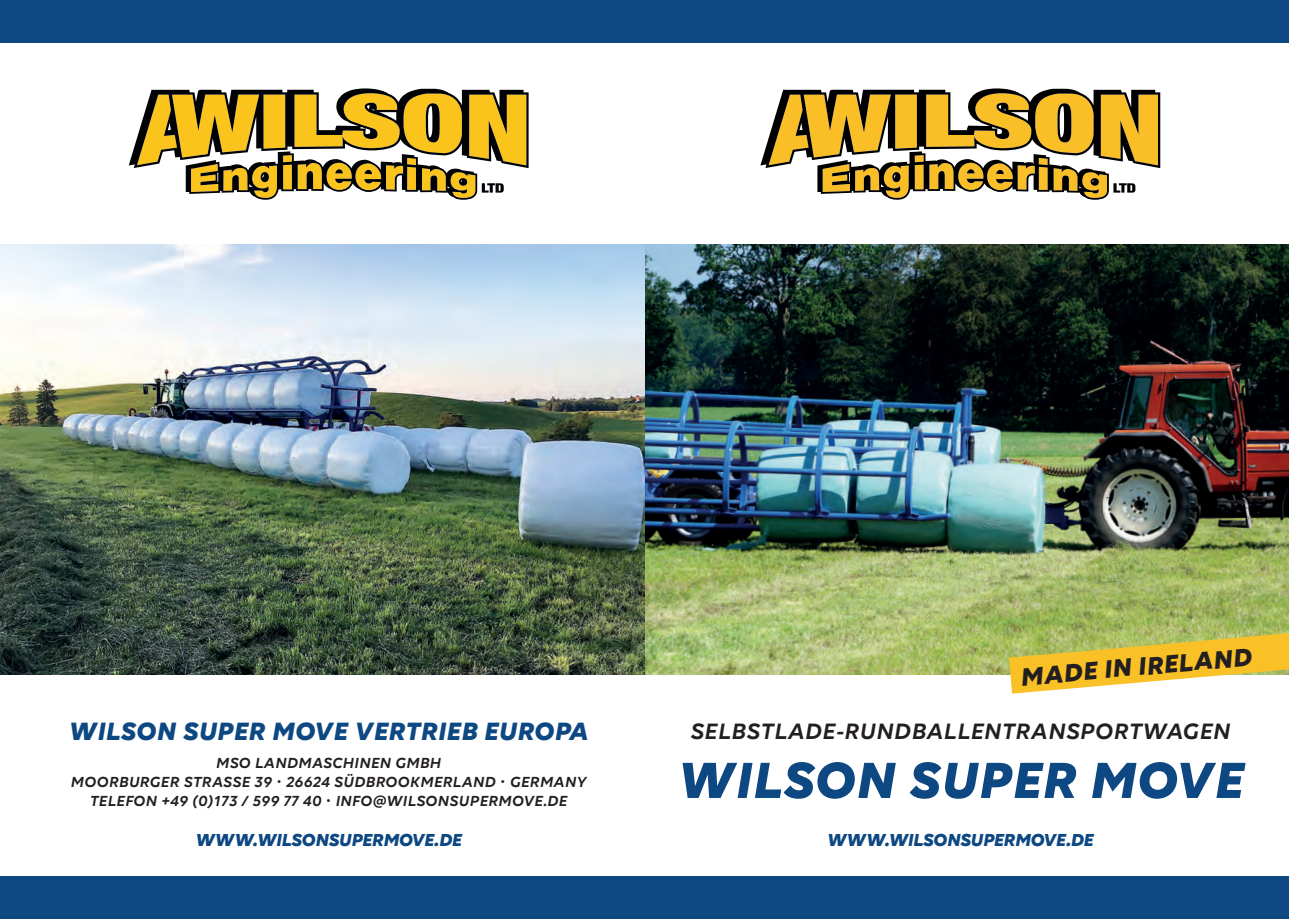
<style>
.page{position:relative;width:1289px;height:919px;background:#fff}
.page>*{position:absolute;margin:0;border:0;box-sizing:border-box;transform-origin:0 0}
.t1{font:italic 700 54.75px "Volte";letter-spacing:.03em;color:#0d4883}
.t2{font:italic 700 27px "Volte";letter-spacing:.03em;color:#0d4883}
.t3{font:italic 700 27px "Volte";color:#231f20}
.t4{font:italic 600 24px "Volte";letter-spacing:.03em;color:#231f20}
.t5{font:italic 700 18.75px "Volte";color:#0d4883}
.t6{font:italic 600 15.75px/18.9px "Volte";letter-spacing:.03em;color:#231f20;text-align:center}
.s1{font-family:"Raleway";font-weight:400;font-style:normal}
</style>
<div class="page">
<div style="left:0;top:0;width:1288px;height:43px;background:#0d4883"></div>
<div style="left:0;top:876px;width:1288px;height:42px;background:#0d4883"></div>
<svg style="left:760px;top:88px;width:400px;height:112px"></svg>
<img style="left:0;top:244px;width:1288px;height:430px">
<svg style="left:129px;top:88px;width:399px;height:112px"></svg>
<svg style="left:1008px;top:633px;width:280px;height:60px"></svg>
<h2 class="t2" style="left:69px;top:714px;width:521px">WILSON SUPER MOVE VERTRIEB EUROPA</h2>
<p class="t6" style="left:71px;top:752px;width:517px">MSO LANDMASCHINEN GMBH<br>MOORBURGER STRASSE 39 <span class="s1">•</span> 26624 SÜDBROOKMERLAND <span class="s1">•</span> GERMANY<br>TELEFON +49 (0)173 / 599 77 40 <span class="s1">•</span> INFO@WILSONSUPERMOVE.DE</p>
<p class="t5" style="left:195px;top:828px;width:268px">WWW.WILSONSUPERMOVE.DE</p>
<h2 class="t3" style="left:1019px;top:660px;width:233px;rotate:-5deg">MADE IN IRELAND</h2>
<h3 class="t4" style="left:690px;top:716px;width:541px">SELBSTLADE-RUNDBALLENTRANSPORTWAGEN</h3>
<h1 class="t1" style="left:677px;top:747px;width:567px">WILSON SUPER MOVE</h1>
<p class="t5" style="left:827px;top:828px;width:268px">WWW.WILSONSUPERMOVE.DE</p>
</div>
